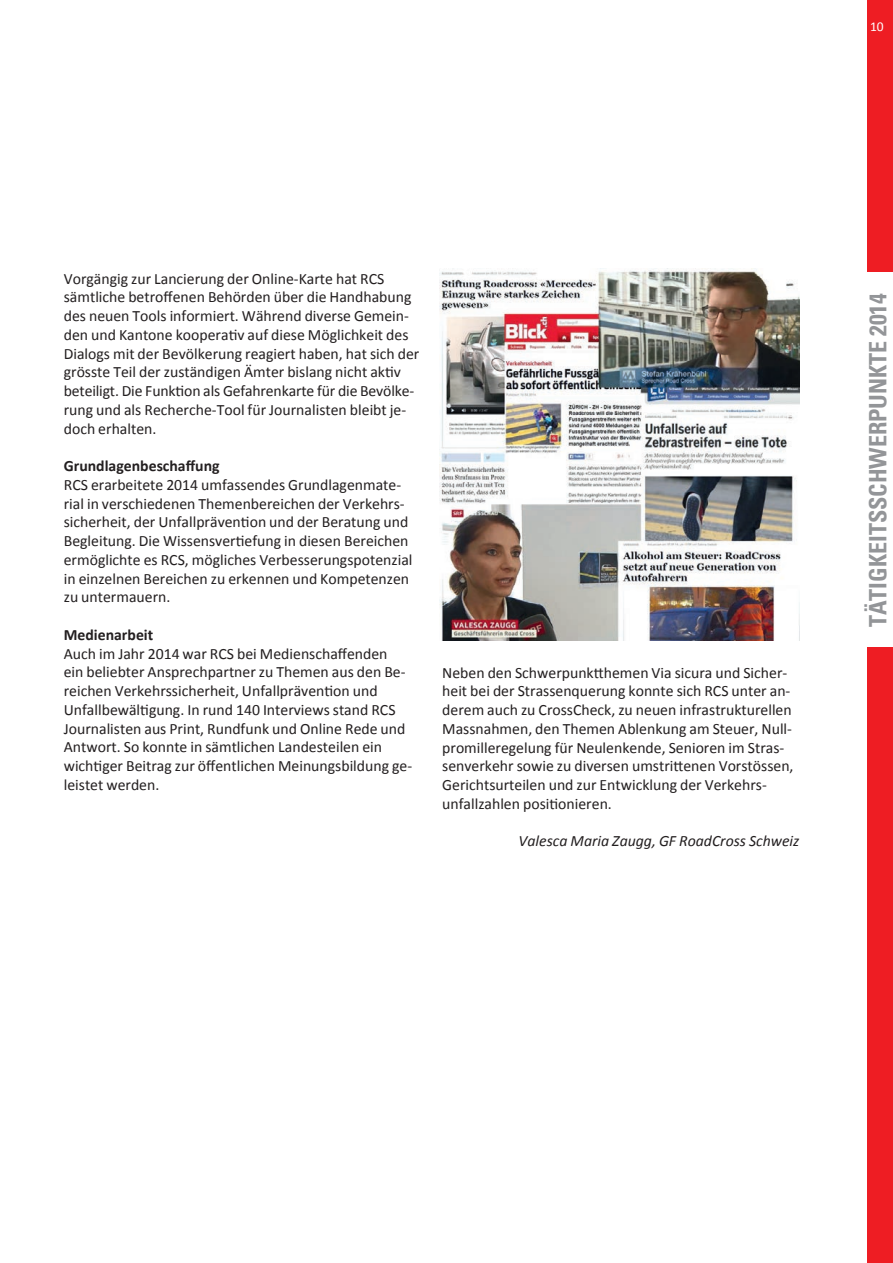
<style>
.page{position:relative;width:893px;height:1263px;background:#fff}
.page>*{position:absolute;margin:0;border:0;box-sizing:border-box;transform-origin:0 0}
.t1{font:700 condensed 24px "Univers";color:#939598}
.t2{font:15.75px/18.8px "Calibri";color:#231f20}
.t3{font:italic 15.75px "Calibri";color:#231f20}
.t4{font:700 15.75px "Calibri";color:#231f20}
.t5{font:13.5px "Calibri";color:#fff}
</style>
<div class="page">
<div style="left:867px;top:0;width:26px;height:272px;background:#ee1d23"></div>
<img style="left:440px;top:268px;width:359px;height:372px">
<div style="left:867px;top:648px;width:26px;height:615px;background:#ee1d23"></div>
<p class="t5" style="left:870px;top:19px;width:15px">10</p>
<p class="t2" style="left:64px;top:268px;width:357px">Vorgängig zur Lancierung der Online-Karte hat RCS sämtliche betroffenen Behörden über die Handhabung des neuen Tools informiert. Während diverse Gemein&shy;den und Kantone kooperativ auf diese Möglichkeit des Dialogs mit der Bevölkerung reagiert haben, hat sich der grösste Teil der zuständigen Ämter bislang nicht aktiv beteiligt. Die Funktion als Gefahrenkarte für die Bevölke&shy;rung und als Recherche-Tool für Journalisten bleibt je&shy;doch erhalten.</p>
<p class="t4" style="left:64px;top:456px;width:157px">Grundlagenbeschaffung</p>
<p class="t2" style="left:64px;top:475px;width:350px">RCS erarbeitete 2014 umfassendes Grundlagenmate&shy;rial in verschiedenen Themenbereichen der Verkehrs&shy;sicherheit, der Unfallprävention und der Beratung und Begleitung. Die Wissensvertiefung in diesen Bereichen ermöglichte es RCS, mögliches Verbesserungspotenzial in einzelnen Bereichen zu erkennen und Kompetenzen zu untermauern.</p>
<p class="t4" style="left:64px;top:625px;width:91px">Medienarbeit</p>
<p class="t2" style="left:64px;top:643px;width:350px">Auch im Jahr 2014 war RCS bei Medienschaffenden<br>ein beliebter Ansprechpartner zu Themen aus den Be&shy;reichen Verkehrssicherheit, Unfallprävention und Unfallbewältigung. In rund 140 Interviews stand RCS Journalisten aus Print, Rundfunk und Online Rede und Antwort. So konnte in sämtlichen Landesteilen ein wichtiger Beitrag zur öffentlichen Meinungsbildung ge&shy;leistet werden.</p>
<p class="t2" style="left:442px;top:662px;width:353px">Neben den Schwerpunktthemen Via sicura und Sicher&shy;heit bei der Strassenquerung konnte sich RCS unter an&shy;derem auch zu CrossCheck, zu neuen infrastrukturellen Massnahmen, den Themen Ablenkung am Steuer, Null&shy;promilleregelung für Neulenkende, Senioren im Stras&shy;senverkehr sowie zu diversen umstrittenen Vorstössen, Gerichtsurteilen und zur Entwicklung der Verkehrs&shy;unfallzahlen positionieren.</p>
<p class="t3" style="left:519px;top:831px;width:282px">Valesca Maria Zaugg, GF RoadCross Schweiz</p>
<h1 class="t1" style="left:863px;top:627px;width:335px;rotate:-90deg">tätigkeitsschwerpunkte 2014</h1>
</div>
